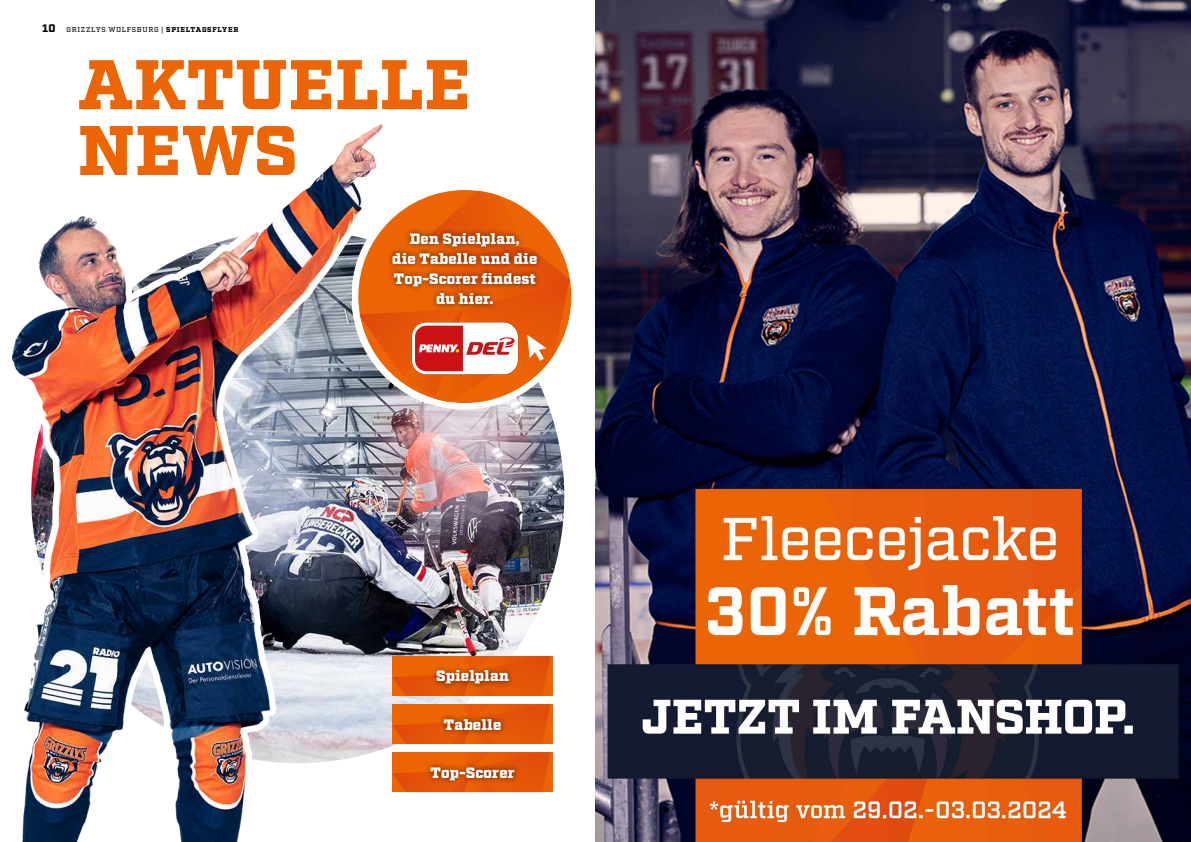
<style>
.page{position:relative;width:1191px;height:842px;background:#fff}
.page>*{position:absolute;margin:0;border:0;box-sizing:border-box;transform-origin:0 0}
.headline_71_weiss{font:900 70px "Factoria";letter-spacing:.01em;color:#ec6502}
.text{font:900 15px/20px "Factoria";letter-spacing:.01em;color:#fff;text-align:center}
.t1{font:500 7px "Factoria";letter-spacing:.095em;color:#000}
.s1{font-weight:900;font-size:11px}
.s2{font-weight:900}
</style>
<div class="page">
<img style="left:31px;top:230px;width:533px;height:533px;border-radius:266px">
<svg style="left:487px;top:752px;width:63px;height:40px;background:#e55607"></svg>
<div style="left:425px;top:761px;width:95px;height:25px;background:#000;opacity:.65"></div>
<svg style="left:487px;top:704px;width:63px;height:40px;background:#e55507"></svg>
<div style="left:438px;top:712px;width:69px;height:24px;background:#000;opacity:.65"></div>
<svg style="left:487px;top:656px;width:63px;height:40px;background:#e55507"></svg>
<div style="left:431px;top:665px;width:84px;height:25px;background:#000;opacity:.65"></div>
<div style="left:352px;top:184px;width:225px;height:225px;background:#fff"></div>
<svg style="left:487px;top:192px;width:83px;height:210px"></svg>
<img style="left:11px;top:124px;width:476px;height:718px">
<img style="left:595px;top:0;width:595px;height:842px">
<p class="t1" style="left:43px;top:26px;width:197px"><span class="s1">10</span> GRIZZLYS WOLFSBURG | <span class="s2">SPIELTAGSFLYER</span></p>
<p class="headline_71_weiss" style="left:78px;top:43px;width:394px">AKTUELLE</p>
<p class="headline_71_weiss" style="left:78px;top:109px;width:221px">NEWS</p>
<p class="text" style="left:392px;top:229px;width:147px">Den Spielplan,<br>die Tabelle und die<br>Top-Scorer findest du hier.</p>
<p class="text" style="left:436px;top:667px;width:75px">Spielplan</p>
<p class="text" style="left:444px;top:715px;width:59px">Tabelle</p>
<p class="text" style="left:430px;top:763px;width:86px">Top-Scorer</p>
</div>
